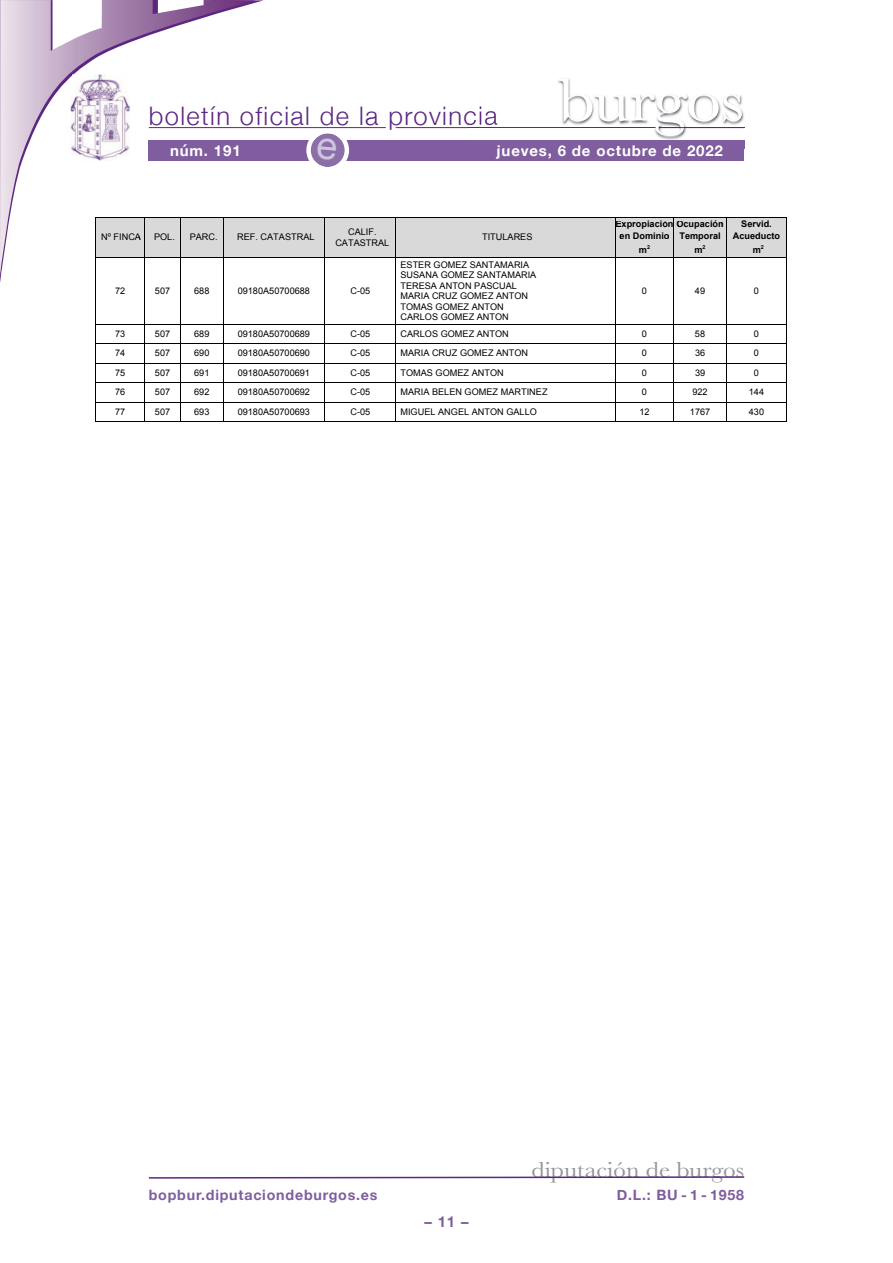
<style>
.page{position:relative;width:893px;height:1263px;background:#fff}
.page>*{position:absolute;margin:0;border:0;box-sizing:border-box;transform-origin:0 0}
.t1{font:63px "Baskerville";letter-spacing:-.01em;color:#fff;scale:1.12 1}
.t2{font:300 25.5px "Helvetica Neue";letter-spacing:.055em;color:#5c2781}
.t3{font:22.5px "Baskerville";color:#939598;scale:1.12 1}
.t4{font:700 15px "Helvetica Neue";letter-spacing:.055em;color:#fff}
.t5{font:700 15px "Helvetica Neue";color:#7f5d9e}
.t6{font:700 14.25px "Helvetica Neue";letter-spacing:.055em;color:#7f5d9e}
.t7{font:9.15px/10.5px "Arial";color:#000}
.t8{font:700 9.15px "Arial";color:#000}
.t9{font:700 5.4px "Arial";color:#000}
</style>
<div class="page">
<hr style="left:396px;top:127px;width:348px;height:1px;background:#5c2781">
<hr style="left:149px;top:127px;width:237px;height:1px;background:#5c2781">
<svg style="left:0;top:0;width:255px;height:275px"></svg>
<div style="left:149px;top:140px;width:595px;height:20px;background:#7f5d9e"></div>
<svg style="left:148px;top:1176px;width:597px;height:3px"></svg>
<img style="left:468px;top:78px;width:277px;height:71px">
<img style="left:468px;top:127px;width:191px;height:1px">
<img style="left:468px;top:140px;width:276px;height:9px">
<img style="left:496px;top:145px;width:55px;height:4px">
<hr style="left:659px;top:127px;width:85px;height:1px;background:#5c2781">
<img style="left:71px;top:74px;width:59px;height:87px">
<div style="left:66px;top:213px;width:761px;height:219px;background:#fff"></div>
<div style="left:96px;top:218px;width:49px;height:39px;background:#d9d9d9"></div>
<div style="left:145px;top:218px;width:35px;height:39px;background:#d9d9d9"></div>
<div style="left:180px;top:218px;width:43px;height:39px;background:#d9d9d9"></div>
<div style="left:223px;top:218px;width:102px;height:39px;background:#d9d9d9"></div>
<div style="left:325px;top:218px;width:70px;height:39px;background:#d9d9d9"></div>
<div style="left:396px;top:218px;width:219px;height:39px;background:#d9d9d9"></div>
<div style="left:615px;top:218px;width:58px;height:39px;background:#d9d9d9"></div>
<div style="left:673px;top:218px;width:53px;height:39px;background:#d9d9d9"></div>
<div style="left:726px;top:218px;width:60px;height:39px;background:#d9d9d9"></div>
<hr style="left:95px;top:217px;width:692px;height:1px;background:#000">
<hr style="left:95px;top:218px;width:1px;height:39px;background:#000">
<hr style="left:145px;top:218px;width:1px;height:39px;background:#000">
<hr style="left:180px;top:218px;width:1px;height:39px;background:#000">
<hr style="left:223px;top:218px;width:1px;height:39px;background:#000">
<hr style="left:325px;top:218px;width:1px;height:39px;background:#000">
<hr style="left:395px;top:218px;width:1px;height:39px;background:#000">
<hr style="left:615px;top:218px;width:1px;height:39px;background:#000">
<hr style="left:673px;top:218px;width:1px;height:39px;background:#000">
<hr style="left:726px;top:218px;width:1px;height:39px;background:#000">
<hr style="left:786px;top:218px;width:1px;height:39px;background:#000">
<hr style="left:95px;top:257px;width:692px;height:1px;background:#000">
<hr style="left:95px;top:258px;width:1px;height:66px;background:#000">
<hr style="left:145px;top:258px;width:1px;height:66px;background:#000">
<hr style="left:180px;top:258px;width:1px;height:66px;background:#000">
<hr style="left:223px;top:258px;width:1px;height:66px;background:#000">
<hr style="left:325px;top:258px;width:1px;height:66px;background:#000">
<hr style="left:395px;top:258px;width:1px;height:66px;background:#000">
<hr style="left:615px;top:258px;width:1px;height:66px;background:#000">
<hr style="left:673px;top:258px;width:1px;height:66px;background:#000">
<hr style="left:726px;top:258px;width:1px;height:66px;background:#000">
<hr style="left:786px;top:258px;width:1px;height:66px;background:#000">
<hr style="left:95px;top:324px;width:692px;height:1px;background:#000">
<hr style="left:95px;top:343px;width:692px;height:1px;background:#000">
<hr style="left:95px;top:363px;width:692px;height:1px;background:#000">
<hr style="left:95px;top:382px;width:692px;height:1px;background:#000">
<hr style="left:95px;top:402px;width:692px;height:1px;background:#000">
<svg style="left:95px;top:325px;width:1px;height:96px"></svg>
<hr style="left:95px;top:421px;width:50px;height:1px;background:#000">
<hr style="left:145px;top:421px;width:35px;height:1px;background:#000">
<svg style="left:180px;top:325px;width:1px;height:97px"></svg>
<hr style="left:181px;top:421px;width:42px;height:1px;background:#000">
<svg style="left:223px;top:325px;width:1px;height:96px"></svg>
<hr style="left:223px;top:421px;width:102px;height:1px;background:#000">
<hr style="left:325px;top:421px;width:70px;height:1px;background:#000">
<svg style="left:395px;top:325px;width:1px;height:97px"></svg>
<hr style="left:396px;top:421px;width:219px;height:1px;background:#000">
<svg style="left:615px;top:325px;width:1px;height:97px"></svg>
<hr style="left:616px;top:421px;width:57px;height:1px;background:#000">
<svg style="left:673px;top:325px;width:1px;height:97px"></svg>
<hr style="left:674px;top:421px;width:52px;height:1px;background:#000">
<svg style="left:726px;top:325px;width:1px;height:97px"></svg>
<hr style="left:727px;top:421px;width:59px;height:1px;background:#000">
<svg style="left:786px;top:325px;width:1px;height:97px"></svg>
<svg style="left:306px;top:133px;width:43px;height:34px"></svg>
<h2 class="t2" style="left:149px;top:100px;width:350px">boletín oficial de la provincia</h2>
<h1 class="t1" style="left:558px;top:64px;width:168px">burgos</h1>
<h3 class="t4" style="left:170px;top:141px;width:72px">núm. 191</h3>
<h3 class="t4" style="left:497px;top:141px;width:228px">jueves, 6 de octubre de 2022</h3>
<p class="t7" style="left:101px;top:232px;width:41px">Nº F NCA</p>
<p class="t7" style="left:154px;top:232px;width:22px">POL.</p>
<p class="t7" style="left:190px;top:232px;width:30px">PARC.</p>
<p class="t7" style="left:237px;top:232px;width:79px">REF. CATASTRAL</p>
<p class="t7" style="left:119px;top:232px;width:4px">I</p>
<p class="t7" style="left:348px;top:226px;width:30px">CAL .</p>
<p class="t7" style="left:366px;top:226px;width:10px">FI</p>
<p class="t7" style="left:335px;top:237px;width:55px">CATASTRAL</p>
<p class="t7" style="left:482px;top:232px;width:52px">TITULARES</p>
<p class="t8" style="left:741px;top:219px;width:32px">Ser iv d.</p>
<p class="t8" style="left:615px;top:219px;width:110px">Expropiación Ocupación</p>
<p class="t9" style="left:647px;top:244px;width:5px">2</p>
<p class="t8" style="left:733px;top:231px;width:49px">A c u de u otc</p>
<p class="t8" style="left:620px;top:231px;width:51px">en Dominio</p>
<p class="t8" style="left:679px;top:231px;width:43px">Temp al</p>
<p class="t8" style="left:704px;top:231px;width:11px">or</p>
<p class="t9" style="left:703px;top:244px;width:5px">2</p>
<p class="t9" style="left:761px;top:244px;width:5px">2</p>
<p class="t8" style="left:639px;top:244px;width:10px">m</p>
<p class="t8" style="left:694px;top:244px;width:10px">m</p>
<p class="t8" style="left:753px;top:244px;width:10px">m</p>
<p class="t7" style="left:115px;top:286px;width:12px">72</p>
<p class="t7" style="left:155px;top:286px;width:17px">507</p>
<p class="t7" style="left:194px;top:286px;width:17px">688</p>
<p class="t7" style="left:238px;top:286px;width:74px">09180A50700688</p>
<p class="t7" style="left:115px;top:329px;width:12px">73</p>
<p class="t7" style="left:155px;top:329px;width:17px">507</p>
<p class="t7" style="left:194px;top:329px;width:17px">689</p>
<p class="t7" style="left:238px;top:329px;width:74px">09180A50700689</p>
<p class="t7" style="left:115px;top:348px;width:12px">74</p>
<p class="t7" style="left:155px;top:348px;width:17px">507</p>
<p class="t7" style="left:194px;top:348px;width:17px">690</p>
<p class="t7" style="left:238px;top:348px;width:74px">09180A50700690</p>
<p class="t7" style="left:115px;top:368px;width:12px">75</p>
<p class="t7" style="left:155px;top:368px;width:17px">507</p>
<p class="t7" style="left:194px;top:368px;width:17px">691</p>
<p class="t7" style="left:238px;top:368px;width:74px">09180A50700691</p>
<p class="t7" style="left:115px;top:387px;width:12px">76</p>
<p class="t7" style="left:155px;top:387px;width:17px">507</p>
<p class="t7" style="left:194px;top:387px;width:17px">692</p>
<p class="t7" style="left:238px;top:387px;width:74px">09180A50700692</p>
<p class="t7" style="left:115px;top:406px;width:12px">77</p>
<p class="t7" style="left:155px;top:406px;width:17px">507</p>
<p class="t7" style="left:194px;top:406px;width:17px">693</p>
<p class="t7" style="left:238px;top:406px;width:74px">09180A50700693</p>
<p class="t7" style="left:350px;top:286px;width:21px">C-05</p>
<p class="t7" style="left:400px;top:259px;width:137px">ESTER GOMEZ SANTAMARIA<br>SUSANA GOMEZ SANTAMARIA<br>TERESA ANTON PASCUAL<br>MARIA CRUZ GOMEZ ANTON<br>TOMAS GOMEZ ANTON<br>CARLOS GOMEZ ANTON</p>
<p class="t7" style="left:642px;top:286px;width:7px">0</p>
<p class="t7" style="left:695px;top:286px;width:12px">49</p>
<p class="t7" style="left:754px;top:286px;width:7px">0</p>
<p class="t7" style="left:350px;top:329px;width:21px">C-05</p>
<p class="t7" style="left:400px;top:329px;width:110px">CARLOS GOMEZ ANTON</p>
<p class="t7" style="left:642px;top:329px;width:7px">0</p>
<p class="t7" style="left:695px;top:329px;width:12px">58</p>
<p class="t7" style="left:754px;top:329px;width:7px">0</p>
<p class="t7" style="left:350px;top:348px;width:21px">C-05</p>
<p class="t7" style="left:400px;top:348px;width:129px">MARIA CRUZ GOMEZ ANTON</p>
<p class="t7" style="left:642px;top:348px;width:7px">0</p>
<p class="t7" style="left:695px;top:348px;width:12px">36</p>
<p class="t7" style="left:754px;top:348px;width:7px">0</p>
<p class="t7" style="left:350px;top:368px;width:21px">C-05</p>
<p class="t7" style="left:400px;top:368px;width:105px">TOMAS GOMEZ ANTON</p>
<p class="t7" style="left:642px;top:368px;width:7px">0</p>
<p class="t7" style="left:695px;top:368px;width:12px">39</p>
<p class="t7" style="left:754px;top:368px;width:7px">0</p>
<p class="t7" style="left:350px;top:387px;width:21px">C-05</p>
<p class="t7" style="left:400px;top:387px;width:149px">MARIA BELEN GOMEZ MARTINEZ</p>
<p class="t7" style="left:642px;top:387px;width:7px">0</p>
<p class="t7" style="left:692px;top:387px;width:17px">922</p>
<p class="t7" style="left:749px;top:387px;width:17px">144</p>
<p class="t7" style="left:350px;top:406px;width:21px">C-05</p>
<p class="t7" style="left:400px;top:406px;width:138px">MIGUEL ANGEL ANTON GALLO</p>
<p class="t7" style="left:639px;top:406px;width:12px">12</p>
<p class="t7" style="left:690px;top:406px;width:22px">1767</p>
<p class="t7" style="left:749px;top:406px;width:17px">430</p>
<h3 class="t3" style="left:531px;top:1157px;width:191px">diputación de burgos</h3>
<h3 class="t6" style="left:149px;top:1186px;width:230px">bopbur.diputaciondeburgos.es</h3>
<h3 class="t6" style="left:617px;top:1186px;width:129px">D.L.: BU - 1 - 1958</h3>
<h3 class="t5" style="left:424px;top:1212px;width:46px">– 11 –</h3>
</div>
